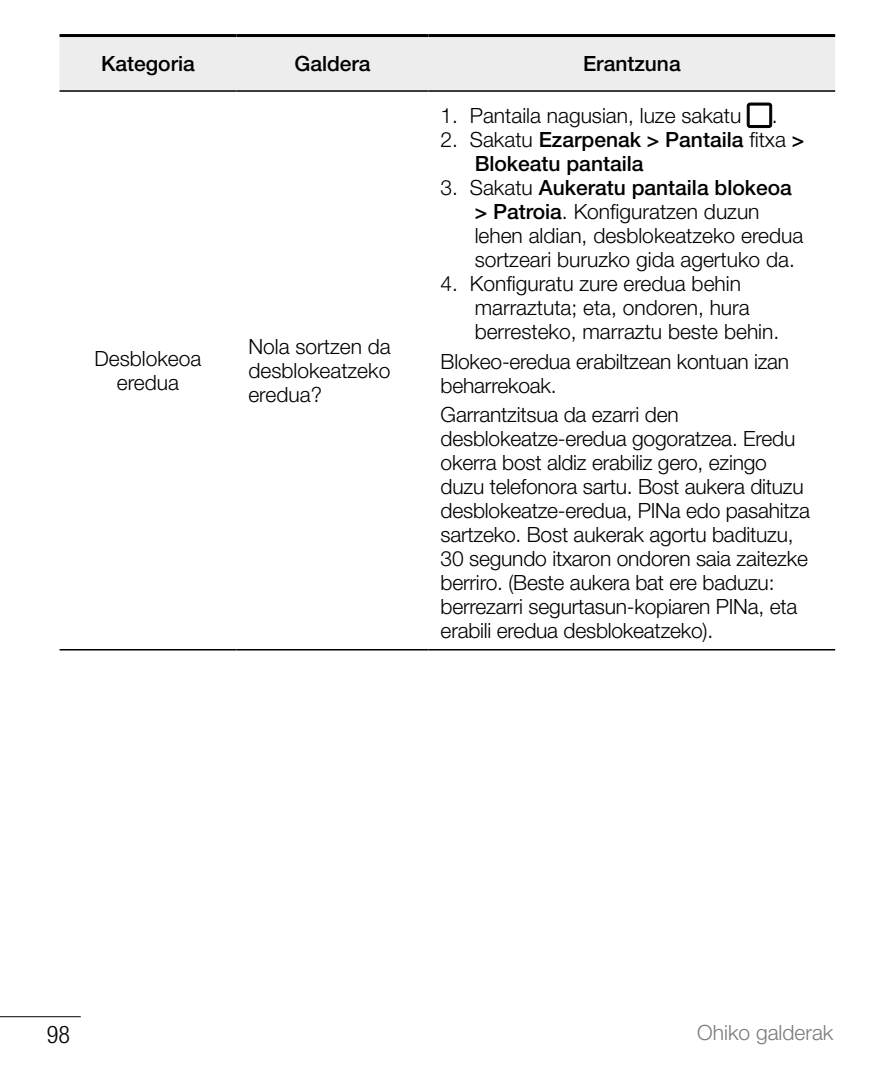
<style>
.page{position:relative;width:893px;height:1072px;background:#fff}
.page>*{position:absolute;margin:0;border:0;box-sizing:border-box;transform-origin:0 0}
.t1{font:300 condensed 24.3px "Helvetica Neue LT Pro";color:#000}
.t2{font:300 21px/24px "Helvetica Neue LT Pro";letter-spacing:-.01em;color:#000}
.t3{font:500 21px/24px "Helvetica Neue LT Pro";color:#000}
.t4{font:300 21px "Helvetica Neue LT Pro";color:#7c7b7b}
.s1{font-weight:300}
.s2{font-weight:500}
</style>
<div class="page">
<hr style="left:0;top:1016px;width:81px;height:1px;background:#000">
<div style="left:60px;top:37px;width:775px;height:53px;background:#ededed"></div>
<hr style="left:60px;top:34px;width:176px;height:3px;background:#000">
<hr style="left:236px;top:34px;width:193px;height:3px;background:#000">
<hr style="left:429px;top:34px;width:406px;height:3px;background:#000">
<hr style="left:60px;top:649px;width:176px;height:1px;background:#000">
<hr style="left:236px;top:649px;width:193px;height:1px;background:#000">
<hr style="left:429px;top:649px;width:406px;height:1px;background:#000">
<hr style="left:60px;top:90px;width:176px;height:2px;background:#000">
<hr style="left:236px;top:90px;width:193px;height:2px;background:#000">
<hr style="left:429px;top:90px;width:406px;height:2px;background:#000">
<svg style="left:747px;top:103px;width:25px;height:25px"></svg>
<p class="t3" style="left:101px;top:51px;width:95px">Kategoria</p>
<p class="t3" style="left:294px;top:51px;width:78px">Galdera</p>
<p class="t3" style="left:583px;top:51px;width:99px">Erantzuna</p>
<p class="t2" style="left:94px;top:346px;width:108px;text-align:center">Desblokeoa eredua</p>
<p class="t2" style="left:248px;top:334px;width:144px;text-align:justify">Nola sortzen da desblokeatzeko eredua?</p>
<p class="t2" style="left:441px;top:103px;width:302px">1. Pantaila nagusian, luze sakatu</p>
<p class="t2" style="left:772px;top:103px;width:7px">.</p>
<p class="t3" style="left:475px;top:128px;width:331px;text-indent:-34px"><span class="s1">2. Sakatu</span> Ezarpenak &gt; Pantaila <span class="s1">fitxa</span> &gt;<br>Blokeatu pantaila</p>
<p class="t2" style="left:475px;top:175px;width:330px;text-indent:-34px">3. Sakatu <span class="s2">Aukeratu pantaila blokeoa &gt; Patroia</span>. Konfiguratzen duzun lehen aldian, desblokeatzeko eredua sortzeari buruzko gida agertuko da.</p>
<p class="t2" style="left:475px;top:271px;width:306px;text-indent:-34px">4. Konfiguratu zure eredua behin marraztuta; eta, ondoren, hura berresteko, marraztu beste behin.</p>
<p class="t2" style="left:441px;top:348px;width:350px">Blokeo-eredua erabiltzean kontuan izan beharrekoak.</p>
<p class="t2" style="left:441px;top:402px;width:371px">Garrantzitsua da ezarri den desblokeatze-eredua gogoratzea. Eredu okerra bost aldiz erabiliz gero, ezingo duzu telefonora sartu. Bost aukera dituzu desblokeatze-eredua, PINa edo pasahitza sartzeko. Bost aukerak agortu badituzu, 30 segundo itxaron ondoren saia zaitezke berriro. (Beste aukera bat ere baduzu: berrezarri segurtasun-kopiaren PINa, eta erabili eredua desblokeatzeko).</p>
<p class="t1" style="left:47px;top:1019px;width:25px">98</p>
<p class="t4" style="left:697px;top:1019px;width:138px">Ohiko galderak</p>
</div>
